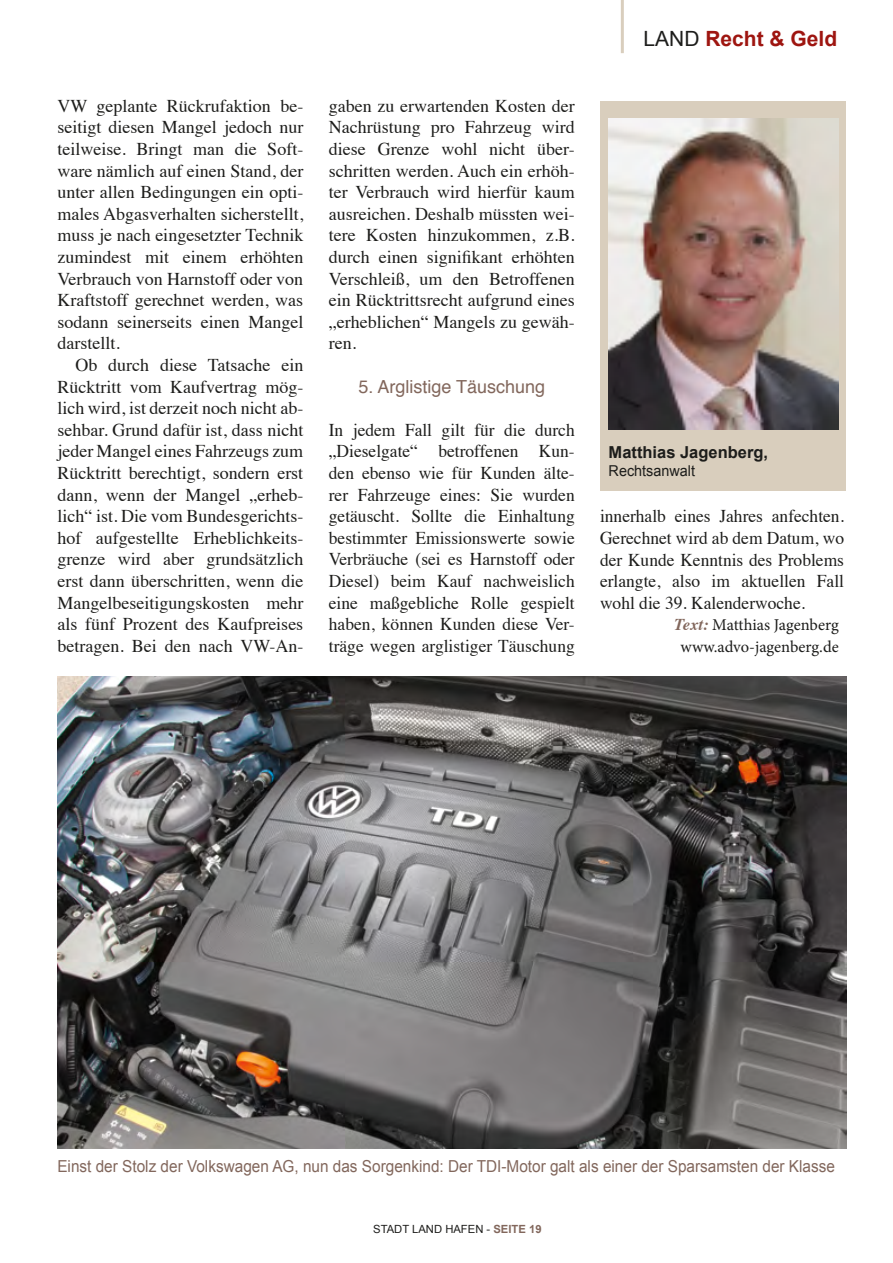
<style>
.page{position:relative;width:893px;height:1263px;background:#fff}
.page>*{position:absolute;margin:0;border:0;box-sizing:border-box;transform-origin:0 0}
.t1{font:700 21px "Arial";color:#9e1510}
.t2{font:18px/21.6px "Times";color:#1d1d1b;text-align:justify}
.t3{font:18px "Helvetica";color:#82675c}
.t4{font:16.5px "Arial";color:#82675c;scale:.93 1}
.t5{font:16.5px/21.6px "Minion Pro";letter-spacing:-.005em;color:#1d1d1b;text-align:center}
.t6{font:700 16.5px "Arial";color:#1d1d1b}
.t7{font:15px "Arial";color:#1d1d1b;scale:.96 1}
.t8{font:11.25px "Arial";color:#1d1d1b}
.s1{font-weight:400;color:#1d1d1b}
.s2{font-family:"Times";font-weight:700;font-style:italic;color:#82675c}
.s3{font-weight:700;color:#82675c}
</style>
<div class="page">
<hr style="left:621px;top:0;width:3px;height:53px;background:#d9cebd">
<div style="left:600px;top:101px;width:246px;height:390px;background:#d9cebd"></div>
<img style="left:609px;top:118px;width:230px;height:312px">
<img style="left:57px;top:676px;width:789px;height:472px">
<p class="t2" style="left:57px;top:93px;width:247px">VW geplante Rückrufaktion be&shy;seitigt diesen Mangel jedoch nur teilweise. Bringt man die Soft&shy;ware nämlich auf einen Stand, der unter allen Bedingungen ein opti&shy;males Abgasverhalten sicherstellt, muss je nach eingesetzter Technik zumindest mit einem erhöhten Verbrauch von Harnstoff oder von Kraftstoff gerechnet werden, was sodann seinerseits einen Mangel darstellt.</p>
<p class="t2" style="left:57px;top:353px;width:247px;text-indent:18px">Ob durch diese Tatsache ein Rücktritt vom Kaufvertrag mög&shy;lich wird, ist derzeit noch nicht ab&shy;sehbar. Grund dafür ist, dass nicht jeder Mangel eines Fahrzeugs zum Rücktritt berechtigt, sondern erst dann, wenn der Mangel „erheb&shy;lich“ ist. Die vom Bundesgerichts&shy;hof aufgestellte Erheblichkeits&shy;grenze wird aber grundsätzlich erst dann überschritten, wenn die Mangelbeseitigungskosten mehr als fünf Prozent des Kaufpreises betragen. Bei den nach VW-An-</p>
<p class="t2" style="left:329px;top:93px;width:247px">gaben zu erwartenden Kosten der Nachrüstung pro Fahrzeug wird diese Grenze wohl nicht über&shy;schritten werden. Auch ein erhöh&shy;ter Verbrauch wird hierfür kaum ausreichen. Deshalb müssten wei&shy;tere Kosten hinzukommen, z.B. durch einen signifikant erhöhten Verschleiß, um den Betroffenen ein Rücktrittsrecht aufgrund eines „erheblichen“ Mangels zu gewäh&shy;ren.</p>
<p class="t3" style="left:358px;top:372px;width:188px">5. Arglistige Täuschung</p>
<p class="t2" style="left:329px;top:417px;width:247px">In jedem Fall gilt für die durch „Dieselgate“ betroffenen Kun&shy;den ebenso wie für Kunden älte&shy;rer Fahrzeuge eines: Sie wurden getäuscht. Sollte die Einhaltung bestimmter Emissionswerte sowie Verbräuche (sei es Harnstoff oder Diesel) beim Kauf nachweislich eine maßgebliche Rolle gespielt haben, können Kunden diese Ver&shy;träge wegen arglistiger Täuschung</p>
<p class="t1" style="left:644px;top:25px;width:195px"><span class="s1">LAND</span> Recht &amp; Geld</p>
<p class="t6" style="left:609px;top:441px;width:161px">Matthias Jagenberg,</p>
<p class="t7" style="left:609px;top:461px;width:92px">Rechtsanwalt</p>
<p class="t2" style="left:600px;top:504px;width:246px">innerhalb eines Jahres anfechten.<br>Gerechnet wird ab dem Datum, wo der Kunde Kenntnis des Problems erlangte, also im aktuellen Fall wohl die 39. Kalenderwoche.</p>
<p class="t5" style="left:674px;top:614px;width:166px"><span class="s2">Text:</span> Matthias Jagenberg www.advo-jagenberg.de</p>
<p class="t4" style="left:57px;top:1155px;width:838px">Einst der Stolz der Volkswagen AG, nun das Sorgenkind: Der TDI-Motor galt als einer der Sparsamsten der Klasse</p>
<p class="t8" style="left:373px;top:1221px;width:170px">STADT LAND HAFEN - <span class="s3">SEITE 19</span></p>
</div>
